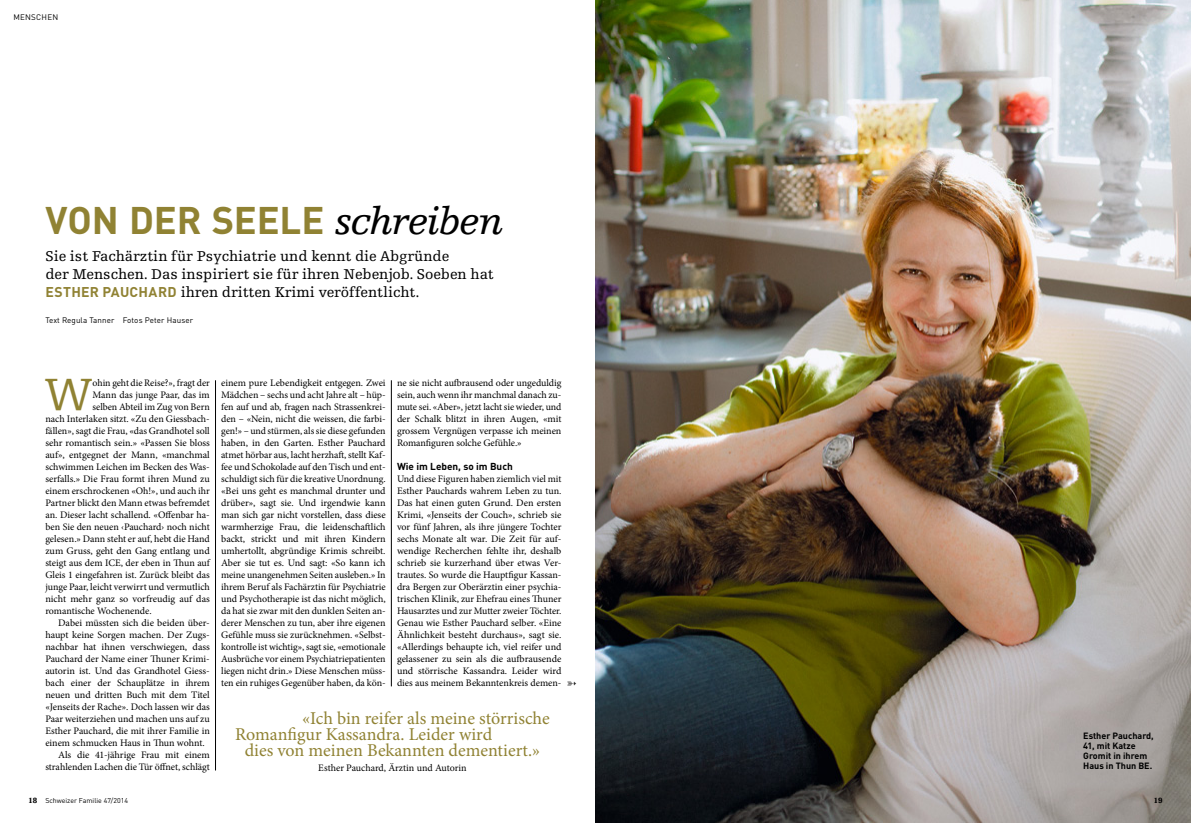
<style>
.page{position:relative;width:1191px;height:823px;background:#fff}
.page>*{position:absolute;margin:0;border:0;box-sizing:border-box;transform-origin:0 0}
._211_GS3sp_Initial_3{font:47.7px "Egyptienne FLT Std";color:#908233}
._100_HeadlineDIN_38p{font:700 38px "DIN Pro";letter-spacing:-.005em;color:#908233}
.Quote_x10{font:18px/16px "Minion Pro";color:#908233}
._110_Lead_15_links_x{font:15px/18px "Egyptienne FLT Std";color:#000}
._220_GS3sp_mEinz_x08{font:10px/12px "Minion Pro";letter-spacing:-.005em;color:#000;text-align:justify}
._211_GS3sp_Initial_3-2{font:10px "Minion Pro";color:#000}
._220_GS3sp_oEinz_x08{font:10px/12px "Minion Pro";color:#000;text-align:justify}
.Quote_x10-2{font:10px "Minion Pro";letter-spacing:-.005em;color:#000}
._230_Zwischentitel_x{font:700 10px "DIN Pro";color:#000}
._300_Legende_9_x11{font:700 9px/10px "DIN Pro";color:#000}
._150_Autorenzeile_x0{font:8px "DIN Pro";letter-spacing:.01em;color:#000}
.Rubriktitel_8_x01{font:8px "DIN Pro";letter-spacing:.03em;color:#000}
.PAGINA_10_Zahl{font:900 8px "Egyptienne FLT Std";color:#000}
.PAGINA_11_Text{font:7px "DIN Pro";color:#000}
.s1{font-family:"Egyptienne FLT Std";font-weight:400;font-style:italic;font-size:39px;color:#000}
.s2{font-family:"DIN Pro";font-weight:700;font-size:14px;color:#908233}
</style>
<div class="page">
<img style="left:595px;top:0;width:596px;height:822px">
<hr style="left:391px;top:380px;width:1px;height:306px;background:#000">
<hr style="left:215px;top:380px;width:1px;height:390px;background:#000">
<p class="Rubriktitel_8_x01" style="left:13px;top:11px;width:46px">MENSCHEN</p>
<p class="_100_HeadlineDIN_38p" style="left:46px;top:188px;width:460px">VON DER SEELE <span class="s1">schreiben</span></p>
<p class="_110_Lead_15_links_x" style="left:45px;top:247px;width:450px">Sie ist Fachärztin für Psychiatrie und kennt die Abgründe<br>der Menschen. Das inspiriert sie für ihren Nebenjob. Soeben hat<br><span class="s2">ESTHER PAUCHARD</span> ihren dritten Krimi veröffentlicht.</p>
<p class="_150_Autorenzeile_x0" style="left:45px;top:314px;width:149px">Text Regula Tanner Fotos Peter Hauser</p>
<p class="_211_GS3sp_Initial_3" style="left:45px;top:368px;width:49px">W</p>
<p class="_211_GS3sp_Initial_3-2" style="left:93px;top:376px;width:119px">ohin geht die Reise?», fragt der</p>
<p class="_211_GS3sp_Initial_3-2" style="left:93px;top:388px;width:119px">Mann das junge Paar, das im</p>
<p class="_211_GS3sp_Initial_3-2" style="left:93px;top:400px;width:119px">selben Abteil im Zug von Bern</p>
<p class="_211_GS3sp_Initial_3-2" style="left:45px;top:412px;width:166px">nach Interlaken sitzt. «Zu den Giessbach-</p>
<p class="_211_GS3sp_Initial_3-2" style="left:45px;top:424px;width:166px">fällen», sagt die Frau, «das Grandhotel soll</p>
<p class="_211_GS3sp_Initial_3-2" style="left:45px;top:436px;width:166px">sehr romantisch sein.» «Passen Sie bloss</p>
<p class="_211_GS3sp_Initial_3-2" style="left:45px;top:448px;width:166px">auf», entgegnet der Mann, «manchmal</p>
<p class="_211_GS3sp_Initial_3-2" style="left:45px;top:460px;width:166px">schwimmen Leichen im Becken des Was-</p>
<p class="_211_GS3sp_Initial_3-2" style="left:45px;top:472px;width:166px">serfalls.» Die Frau formt ihren Mund zu</p>
<p class="_211_GS3sp_Initial_3-2" style="left:45px;top:484px;width:166px">einem erschrockenen «Oh!», und auch ihr</p>
<p class="_211_GS3sp_Initial_3-2" style="left:45px;top:496px;width:166px">Partner blickt den Mann etwas befremdet</p>
<p class="_211_GS3sp_Initial_3-2" style="left:45px;top:508px;width:166px">an. Dieser lacht schallend. «Offenbar ha-</p>
<p class="_211_GS3sp_Initial_3-2" style="left:45px;top:520px;width:166px">ben Sie den neuen ‹Pauchard› noch nicht</p>
<p class="_211_GS3sp_Initial_3-2" style="left:45px;top:532px;width:166px">gelesen.» Dann steht er auf, hebt die Hand</p>
<p class="_211_GS3sp_Initial_3-2" style="left:45px;top:544px;width:166px">zum Gruss, geht den Gang entlang und</p>
<p class="_211_GS3sp_Initial_3-2" style="left:45px;top:556px;width:166px">steigt aus dem ICE, der eben in Thun auf</p>
<p class="_211_GS3sp_Initial_3-2" style="left:45px;top:568px;width:166px">Gleis 1 eingefahren ist. Zurück bleibt das</p>
<p class="_211_GS3sp_Initial_3-2" style="left:45px;top:580px;width:166px">junge Paar, leicht verwirrt und vermutlich</p>
<p class="_211_GS3sp_Initial_3-2" style="left:45px;top:592px;width:166px">nicht mehr ganz so vorfreudig auf das</p>
<p class="_211_GS3sp_Initial_3-2" style="left:45px;top:604px;width:108px">romantische Wochenende.</p>
<p class="_220_GS3sp_mEinz_x08" style="left:45px;top:616px;width:166px;text-indent:13px">Dabei müssten sich die beiden über&shy;haupt keine Sorgen machen. Der Zugs&shy;nachbar hat ihnen verschwiegen, dass Pauchard der Name einer Thuner Krimi&shy;autorin ist. Und das Grandhotel Giess&shy;bach einer der Schauplätze in ihrem neuen und dritten Buch mit dem Titel «Jenseits der Rache». Doch lassen wir das Paar weiterziehen und machen uns auf zu Esther Pauchard, die mit ihrer Familie in einem schmucken Haus in Thun wohnt.</p>
<p class="_220_GS3sp_mEinz_x08" style="left:45px;top:748px;width:166px;text-align:right">Als die 41-jährige Frau mit einem strahlenden Lachen die Tür öffnet, schlägt</p>
<p class="_220_GS3sp_mEinz_x08" style="left:221px;top:376px;width:166px">einem pure Lebendigkeit entgegen. Zwei Mädchen – sechs und acht Jahre alt – hüp&shy;fen auf und ab, fragen nach Strassenkrei&shy;den – «Nein, nicht die weissen, die farbi&shy;gen!» – und stürmen, als sie diese gefunden haben, in den Garten. Esther Pauchard atmet hörbar aus, lacht herzhaft, stellt Kaf&shy;fee und Schokolade auf den Tisch und ent&shy;schuldigt sich für die kreative Unordnung. «Bei uns geht es manchmal drunter und drüber», sagt sie. Und irgendwie kann man sich gar nicht vorstellen, dass diese warmherzige Frau, die leidenschaftlich backt, strickt und mit ihren Kindern umhertollt, abgründige Krimis schreibt.<br>Aber sie tut es. Und sagt: «So kann ich meine unangenehmen Seiten ausleben.» In ihrem Beruf als Fachärztin für Psychiatrie und Psychotherapie ist das nicht möglich, da hat sie zwar mit den dunklen Seiten an&shy;derer Menschen zu tun, aber ihre eigenen Gefühle muss sie zurücknehmen. «Selbst&shy;kontrolle ist wichtig», sagt sie, «emotionale Ausbrüche vor einem Psychiatriepatienten liegen nicht drin.» Diese Menschen müss&shy;ten ein ruhiges Gegenüber haben, da kön-</p>
<p class="_220_GS3sp_mEinz_x08" style="left:397px;top:376px;width:166px">ne sie nicht aufbrausend oder ungeduldig sein, auch wenn ihr manchmal danach zu&shy;mute sei. «Aber», jetzt lacht sie wieder, und der Schalk blitzt in ihren Augen, «mit grossem Vergnügen verpasse ich meinen Romanfiguren solche Gefühle.»</p>
<p class="_230_Zwischentitel_x" style="left:397px;top:458px;width:117px">Wie im Leben, so im Buch</p>
<p class="_220_GS3sp_oEinz_x08" style="left:397px;top:472px;width:166px">Und diese Figuren haben ziemlich viel mit Esther Pauchards wahrem Leben zu tun.<br>Das hat einen guten Grund. Den ersten Krimi, «Jenseits der Couch», schrieb sie vor fünf Jahren, als ihre jüngere Tochter sechs Monate alt war. Die Zeit für auf&shy;wendige Recherchen fehlte ihr, deshalb schrieb sie kurzerhand über etwas Ver&shy;trautes. So wurde die Hauptfigur Kassan&shy;dra Bergen zur Oberärztin einer psychia&shy;trischen Klinik, zur Ehefrau eines Thuner Hausarztes und zur Mutter zweier Töchter.<br>Genau wie Esther Pauchard selber. «Eine Ähnlichkeit besteht durchaus», sagt sie. «Allerdings behaupte ich, viel reifer und gelassener zu sein als die aufbrausende und störrische Kassandra. Leider wird dies aus meinem Bekanntenkreis demen-</p>
<p class="Quote_x10" style="left:235px;top:709px;width:316px;text-indent:67px">«Ich bin reifer als meine störrische<br>Romanfigur Kassandra. Leider wird</p>
<p class="Quote_x10" style="left:245px;top:741px;width:297px">dies von meinen Bekannten dementiert.»</p>
<p class="Quote_x10-2" style="left:318px;top:760px;width:150px">Esther Pauchard, Ärztin und Autorin</p>
<p class="_300_Legende_9_x11" style="left:1083px;top:729px;width:72px">Esther Pauchard,<br>41, mit Katze<br>Gromit in ihrem<br>Haus in Thun BE.</p>
<p class="PAGINA_10_Zahl" style="left:28px;top:795px;width:10px">18</p>
<p class="PAGINA_11_Text" style="left:45px;top:794px;width:84px">Schweizer Familie 47/2014</p>
<p class="PAGINA_10_Zahl" style="left:1153px;top:795px;width:10px">19</p>
</div>
